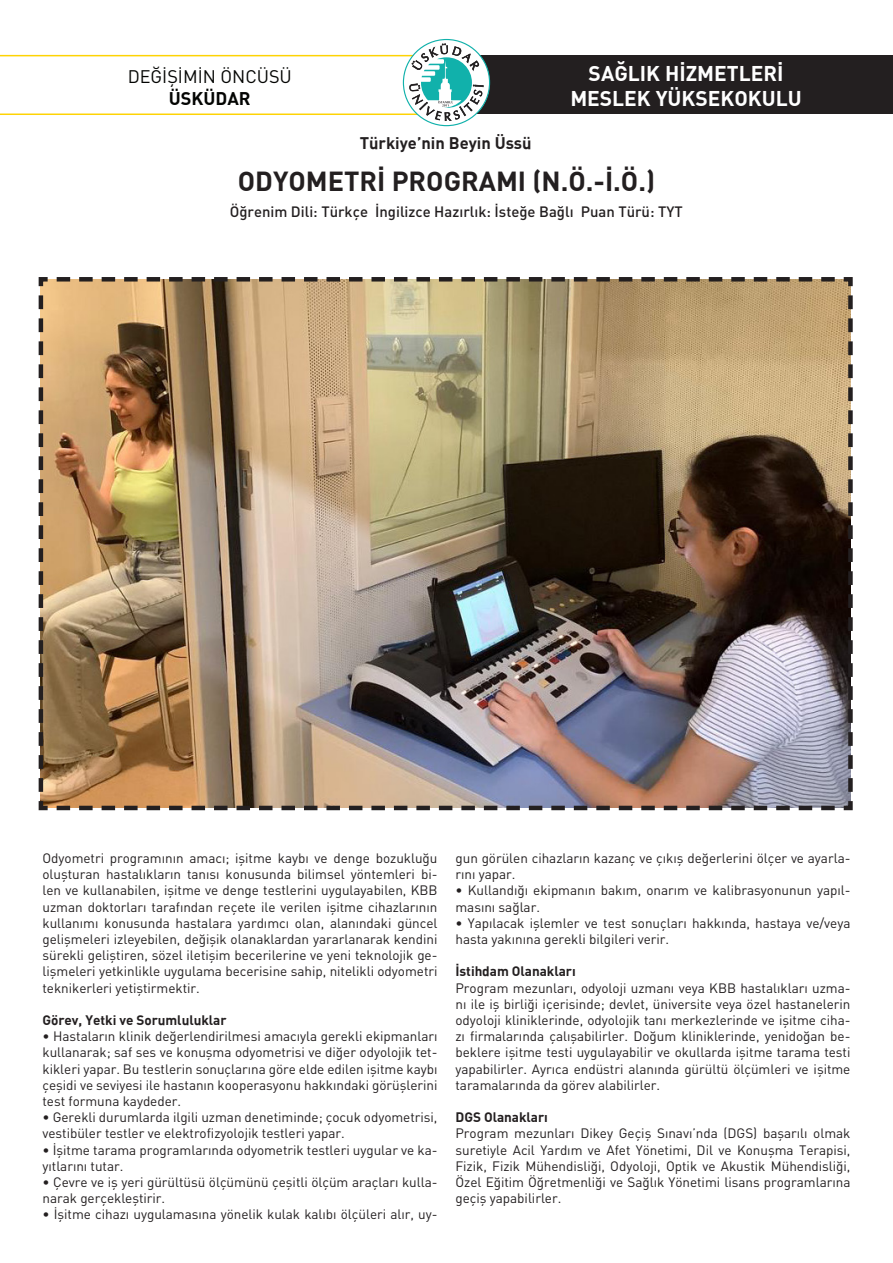
<style>
.page{position:relative;width:893px;height:1263px;background:#fff}
.page>*{position:absolute;margin:0;border:0;box-sizing:border-box;transform-origin:0 0}
.t1{font:700 27px "DIN";color:#231f20}
.t2{font:700 20.85px "DIN";color:#fff}
.t3{font:18px "DIN";color:#040503}
.t4{font:700 18px "DIN";color:#040503}
.t5{font:700 16.5px "DIN";color:#231f20}
.t6{font:500 14.85px "DIN";color:#231f20}
.t7{font:13.5px/16.2px "DIN";letter-spacing:-.005em;color:#231f20}
.t8{font:700 13.5px "DIN";letter-spacing:-.005em;color:#231f20}
</style>
<div class="page">
<img style="left:38px;top:277px;width:815px;height:534px">
<div style="left:459px;top:55px;width:434px;height:59px;background:#231f20"></div>
<svg style="left:0;top:39px;width:490px;height:87px"></svg>
<p class="t3" style="left:128px;top:65px;width:166px">DEĞİŞİMİN ÖNCÜSÜ</p>
<p class="t4" style="left:169px;top:86px;width:83px">ÜSKÜDAR</p>
<p class="t5" style="left:360px;top:132px;width:173px">Türkiye’nin Beyin Üssü</p>
<p class="t2" style="left:589px;top:60px;width:196px">SAĞLIK HİZMETLERİ</p>
<p class="t2" style="left:570px;top:85px;width:233px">MESLEK YÜKSEKOKULU</p>
<p class="t1" style="left:238px;top:164px;width:419px">ODYOMETRİ PROGRAMI (N.Ö.-İ.Ö.)</p>
<p class="t6" style="left:230px;top:202px;width:455px">Öğrenim Dili: Türkçe İngilizce Hazırlık: İsteğe Bağlı Puan Türü: TYT</p>
<p class="t7" style="left:43px;top:850px;width:396px;text-align:justify">Odyometri programının amacı; işitme kaybı ve denge bozukluğu oluşturan hastalıkların tanısı konusunda bilimsel yöntemleri bi&shy;len ve kullanabilen, işitme ve denge testlerini uygulayabilen, KBB uzman doktorları tarafından reçete ile verilen işitme cihazlarının kullanımı konusunda hastalara yardımcı olan, alanındaki güncel gelişmeleri izleyebilen, değişik olanaklardan yararlanarak kendini sürekli geliştiren, sözel iletişim becerilerine ve yeni teknolojik ge&shy;lişmeleri yetkinlikle uygulama becerisine sahip, nitelikli odyometri teknikerleri yetiştirmektir.</p>
<p class="t8" style="left:43px;top:1011px;width:186px">Görev, Yetki ve Sorumluluklar</p>
<p class="t7" style="left:43px;top:1028px;width:396px;text-align:justify">• Hastaların klinik değerlendirilmesi amacıyla gerekli ekipmanları kullanarak; saf ses ve konuşma odyometrisi ve diğer odyolojik tet&shy;kikleri yapar. Bu testlerin sonuçlarına göre elde edilen işitme kaybı çeşidi ve seviyesi ile hastanın kooperasyonu hakkındaki görüşlerini test formuna kaydeder.</p>
<p class="t7" style="left:43px;top:1109px;width:396px">• Gerekli durumlarda ilgili uzman denetiminde; çocuk odyometrisi, vestibüler testler ve elektrofizyolojik testleri yapar.</p>
<p class="t7" style="left:43px;top:1141px;width:396px">• İşitme tarama programlarında odyometrik testleri uygular ve ka&shy;yıtlarını tutar.</p>
<p class="t7" style="left:43px;top:1174px;width:396px">• Çevre ve iş yeri gürültüsü ölçümünü çeşitli ölçüm araçları kulla&shy;narak gerçekleştirir.</p>
<p class="t7" style="left:43px;top:1206px;width:396px">• İşitme cihazı uygulamasına yönelik kulak kalıbı ölçüleri alır, uy-</p>
<p class="t7" style="left:455px;top:850px;width:396px">gun görülen cihazların kazanç ve çıkış değerlerini ölçer ve ayarla&shy;rını yapar.</p>
<p class="t7" style="left:455px;top:882px;width:396px">• Kullandığı ekipmanın bakım, onarım ve kalibrasyonunun yapıl&shy;masını sağlar.</p>
<p class="t7" style="left:455px;top:914px;width:396px">• Yapılacak işlemler ve test sonuçları hakkında, hastaya ve/veya hasta yakınına gerekli bilgileri verir.</p>
<p class="t8" style="left:455px;top:963px;width:122px">İstihdam Olanakları</p>
<p class="t7" style="left:455px;top:979px;width:396px;text-align:justify">Program mezunları, odyoloji uzmanı veya KBB hastalıkları uzma&shy;nı ile iş birliği içerisinde; devlet, üniversite veya özel hastanelerin odyoloji kliniklerinde, odyolojik tanı merkezlerinde ve işitme ciha&shy;zı firmalarında çalışabilirler. Doğum kliniklerinde, yenidoğan be&shy;beklere işitme testi uygulayabilir ve okullarda işitme tarama testi yapabilirler. Ayrıca endüstri alanında gürültü ölçümleri ve işitme taramalarında da görev alabilirler.</p>
<p class="t8" style="left:455px;top:1108px;width:94px">DGS Olanakları</p>
<p class="t7" style="left:455px;top:1125px;width:396px;text-align:justify">Program mezunları Dikey Geçiş Sınavı’nda (DGS) başarılı olmak suretiyle Acil Yardım ve Afet Yönetimi, Dil ve Konuşma Terapisi, Fizik, Fizik Mühendisliği, Odyoloji, Optik ve Akustik Mühendisliği, Özel Eğitim Öğretmenliği ve Sağlık Yönetimi lisans programlarına geçiş yapabilirler.</p>
</div>
